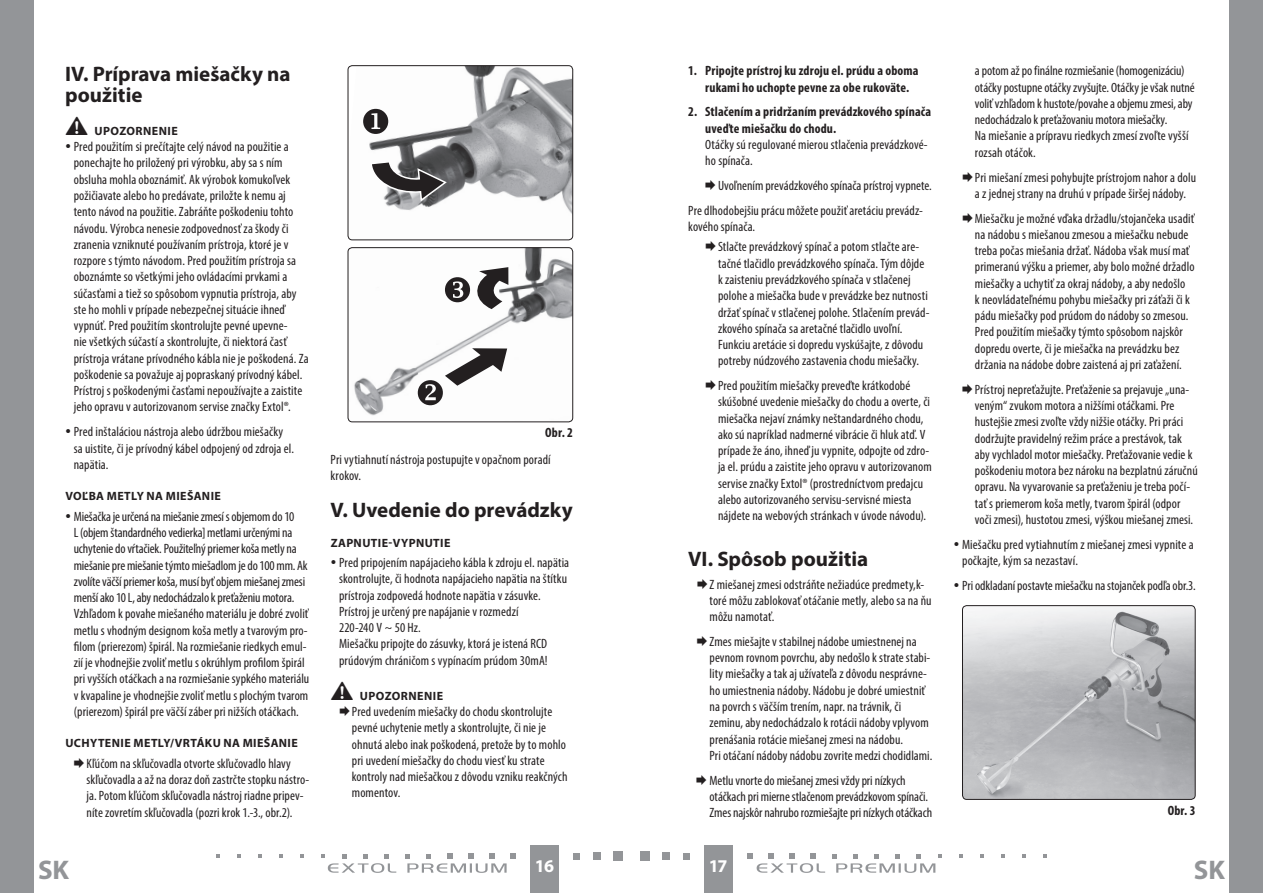
<style>
.page{position:relative;width:1263px;height:893px;background:#fff}
.page>*{position:absolute;margin:0;border:0;box-sizing:border-box;transform-origin:0 0}
.t1{font:700 27px "Myriad Pro";color:#939598}
.oddíl{font:700 21px/21px "Myriad Pro";color:#231f20}
.t2{font:700 18px "Myriad Pro";color:#fff}
.Normální{font:condensed 13.5px/16.2px "Myriad Pro";letter-spacing:.005em;color:#231f20}
.body_číslované{font:700 condensed 13.5px/16.2px "Myriad Pro";letter-spacing:.01em;color:#231f20;text-align:center}
.subtitulek{font:700 12px "Myriad Pro";letter-spacing:.035em;color:#231f20}
.s1{font-weight:400}
</style>
<div class="page">
<div style="left:0;top:0;width:34px;height:893px;background:#939598"></div>
<div style="left:1229px;top:0;width:34px;height:893px;background:#939598"></div>
<div style="left:704px;top:844px;width:29px;height:49px;background:#939598"></div>
<div style="left:530px;top:844px;width:28px;height:49px;background:#939598"></div>
<div style="left:640px;top:851px;width:9px;height:10px;background:#939598"></div>
<div style="left:662px;top:852px;width:8px;height:8px;background:#939598"></div>
<div style="left:683px;top:853px;width:7px;height:6px;background:#939598"></div>
<svg style="left:959px;top:854px;width:4px;height:4px"></svg>
<svg style="left:980px;top:854px;width:4px;height:4px"></svg>
<svg style="left:1001px;top:854px;width:4px;height:4px"></svg>
<svg style="left:1022px;top:854px;width:4px;height:4px"></svg>
<svg style="left:1043px;top:854px;width:4px;height:4px"></svg>
<svg style="left:747px;top:853px;width:195px;height:20px"></svg>
<div style="left:614px;top:851px;width:9px;height:10px;background:#939598"></div>
<div style="left:593px;top:852px;width:8px;height:8px;background:#939598"></div>
<svg style="left:573px;top:853px;width:6px;height:6px"></svg>
<svg style="left:300px;top:854px;width:4px;height:4px"></svg>
<svg style="left:279px;top:854px;width:4px;height:4px"></svg>
<svg style="left:258px;top:854px;width:4px;height:4px"></svg>
<svg style="left:237px;top:854px;width:4px;height:4px"></svg>
<svg style="left:216px;top:854px;width:4px;height:4px"></svg>
<svg style="left:321px;top:853px;width:195px;height:20px"></svg>
<img style="left:348px;top:66px;width:225px;height:174px">
<div style="left:348px;top:65px;width:225px;height:175px;border:1px solid #231f20;border-radius:4px"></div>
<svg style="left:363px;top:109px;width:25px;height:25px"></svg>
<svg style="left:369px;top:160px;width:79px;height:43px"></svg>
<img style="left:348px;top:248px;width:225px;height:174px">
<div style="left:348px;top:247px;width:225px;height:175px;border:1px solid #231f20;border-radius:4px"></div>
<svg style="left:418px;top:337px;width:104px;height:68px"></svg>
<svg style="left:445px;top:267px;width:63px;height:42px"></svg>
<img style="left:964px;top:606px;width:231px;height:193px">
<div style="left:962px;top:605px;width:233px;height:195px;border:1px solid #231f20;border-radius:4px"></div>
<p class="oddíl" style="left:65px;top:63px;width:227px">IV. Príprava miešačky na použitie</p>
<p class="subtitulek" style="left:65px;top:123px;width:114px">• UPOZORNENIE</p>
<p class="Normální" style="left:74px;top:138px;width:236px">Pred použitím si prečítajte celý návod na použitie a ponechajte ho priložený pri výrobku, aby sa s ním obsluha mohla oboznámiť. Ak výrobok komukoľvek požičiavate alebo ho predávate, priložte k nemu aj tento návod na použitie. Zabráňte poškodeniu tohto návodu. Výrobca nenesie zodpovednosť za škody či zranenia vzniknuté používaním prístroja, ktoré je v rozpore s týmto návodom. Pred použitím prístroja sa oboznámte so všetkými jeho ovládacími prvkami a súčasťami a tiež so spôsobom vypnutia prístroja, aby ste ho mohli v prípade nebezpečnej situácie ihneď vypnúť. Pred použitím skontrolujte pevné upevne-<br>nie všetkých súčastí a skontrolujte, či niektorá časť prístroja vrátane prívodného kábla nie je poškodená. Za poškodenie sa považuje aj popraskaný prívodný kábel.<br>Prístroj s poškodenými časťami nepoužívajte a zaistite jeho opravu v autorizovanom servise značky Extol®.</p>
<p class="Normální" style="left:74px;top:424px;width:222px">Pred inštaláciou nástroja alebo údržbou miešačky sa uistite, či je prívodný kábel odpojený od zdroja el. napätia.</p>
<p class="subtitulek" style="left:65px;top:488px;width:157px">VOĽBA METLY NA MIEŠANIE</p>
<p class="Normální" style="left:74px;top:508px;width:237px">Miešačka je určená na miešanie zmesí s objemom do 10<br>L (objem štandardného vedierka] metlami určenými na uchytenie do vŕtačiek. Použiteľný priemer koša metly na miešanie pre miešanie týmto miešadlom je do 100 mm. Ak zvolíte väčší priemer koša, musí byť objem miešanej zmesi menší ako 10 L, aby nedochádzalo k preťaženiu motora.<br>Vzhľadom k povahe miešaného materiálu je dobré zvoliť metlu s vhodným designom koša metly a tvarovým pro&shy;filom (prierezom) špirál. Na rozmiešanie riedkych emul&shy;zií je vhodnejšie zvoliť metlu s okrúhlym profilom špirál pri vyšších otáčkach a na rozmiešanie sypkého materiálu v kvapaline je vhodnejšie zvoliť metlu s plochým tvarom (prierezom) špirál pre väčší záber pri nižších otáčkach.</p>
<p class="subtitulek" style="left:65px;top:735px;width:234px">UCHYTENIE METLY/VRTÁKU NA MIEŠANIE</p>
<p class="Normální" style="left:87px;top:755px;width:224px">Kľúčom na skľučovadla otvorte skľučovadlo hlavy skľučovadla a až na doraz doň zastrčte stopku nástro&shy;ja. Potom kľúčom skľučovadla nástroj riadne pripev&shy;níte zovretím skľučovadla (pozri krok 1.-3., obr.2).</p>
<p class="body_číslované" style="left:545px;top:424px;width:29px">Obr. 2</p>
<p class="Normální" style="left:331px;top:451px;width:222px">Pri vytiahnutí nástroja postupujte v opačnom poradí krokov.</p>
<p class="oddíl" style="left:331px;top:499px;width:244px">V. Uvedenie do prevádzky</p>
<p class="subtitulek" style="left:331px;top:535px;width:121px">ZAPNUTIE-VYPNUTIE</p>
<p class="Normální" style="left:339px;top:554px;width:231px">Pred pripojením napájacieho kábla k zdroju el. napätia skontrolujte, či hodnota napájacieho napätia na štítku prístroja zodpovedá hodnote napätia v zásuvke.<br>Prístroj je určený pre napájanie v rozmedzí<br>220-240 V ~ 50 Hz.<br>Miešačku pripojte do zásuvky, ktorá je istená RCD prúdovým chráničom s vypínacím prúdom 30mA!</p>
<p class="subtitulek" style="left:331px;top:688px;width:114px">• UPOZORNENIE</p>
<p class="Normální" style="left:352px;top:703px;width:217px">Pred uvedením miešačky do chodu skontrolujte pevné uchytenie metly a skontrolujte, či nie je ohnutá alebo inak poškodená, pretože by to mohlo pri uvedení miešačky do chodu viesť ku strate kontroly nad miešačkou z dôvodu vzniku reakčných momentov.</p>
<p class="body_číslované" style="left:688px;top:63px;width:232px">1. Pripojte prístroj ku zdroju el. prúdu a oboma rukami ho uchopte pevne za obe rukoväte.</p>
<p class="body_číslované" style="left:705px;top:104px;width:227px;text-align:left;text-indent:-17px">2. Stlačením a pridržaním prevádzkového spínača uveďte miešačku do chodu.<br><span class="s1">Otáčky sú regulované mierou stlačenia prevádzkové&shy;ho spínača.</span></p>
<p class="Normální" style="left:718px;top:177px;width:215px">Uvoľnením prevádzkového spínača prístroj vypnete.</p>
<p class="Normální" style="left:688px;top:202px;width:236px">Pre dlhodobejšiu prácu môžete použiť aretáciu prevádz&shy;kového spínača.</p>
<p class="Normální" style="left:718px;top:239px;width:213px">Stlačte prevádzkový spínač a potom stlačte are&shy;tačné tlačidlo prevádzkového spínača. Tým dôjde k zaisteniu prevádzkového spínača v stlačenej polohe a miešačka bude v prevádzke bez nutnosti držať spínač v stlačenej polohe. Stlačením prevád&shy;zkového spínača sa aretačné tlačidlo uvoľní.<br>Funkciu aretácie si dopredu vyskúšajte, z dôvodu potreby núdzového zastavenia chodu miešačky.</p>
<p class="Normální" style="left:718px;top:377px;width:215px">Pred použitím miešačky preveďte krátkodobé skúšobné uvedenie miešačky do chodu a overte, či miešačka nejaví známky neštandardného chodu, ako sú napríklad nadmerné vibrácie či hluk atď. V prípade že áno, ihneď ju vypnite, odpojte od zdro&shy;ja el. prúdu a zaistite jeho opravu v autorizovanom servise značky Extol® (prostredníctvom predajcu alebo autorizovaného servisu-servisné miesta nájdete na webových stránkach v úvode návodu).</p>
<p class="oddíl" style="left:688px;top:548px;width:182px">VI. Spôsob použitia</p>
<p class="Normální" style="left:709px;top:576px;width:224px">Z miešanej zmesi odstráňte nežiadúce predmety,k&shy;toré môžu zablokovať otáčanie metly, alebo sa na ňu môžu namotať.</p>
<p class="Normální" style="left:709px;top:633px;width:224px">Zmes miešajte v stabilnej nádobe umiestnenej na pevnom rovnom povrchu, aby nedošlo k strate stabi&shy;lity miešačky a tak aj užívateľa z dôvodu nesprávne&shy;ho umiestnenia nádoby. Nádobu je dobré umiestniť na povrch s väčším trením, napr. na trávnik, či zeminu, aby nedochádzalo k rotácii nádoby vplyvom prenášania rotácie miešanej zmesi na nádobu.<br>Pri otáčaní nádoby nádobu zovrite medzi chodidlami.</p>
<p class="Normální" style="left:709px;top:772px;width:224px">Metlu vnorte do miešanej zmesi vždy pri nízkych otáčkach pri mierne stlačenom prevádzkovom spínači.<br>Zmes najskôr nahrubo rozmiešajte pri nízkych otáčkach</p>
<p class="Normální" style="left:975px;top:63px;width:221px">a potom až po finálne rozmiešanie (homogenizáciu) otáčky postupne otáčky zvyšujte. Otáčky je však nutné voliť vzhľadom k hustote/povahe a objemu zmesi, aby nedochádzalo k preťažovaniu motora miešačky.<br>Na miešanie a prípravu riedkych zmesí zvoľte vyšší rozsah otáčok.</p>
<p class="Normální" style="left:975px;top:169px;width:223px">Pri miešaní zmesi pohybujte prístrojom nahor a dolu a z jednej strany na druhú v prípade širšej nádoby.</p>
<p class="Normální" style="left:975px;top:210px;width:221px">Miešačku je možné vďaka držadlu/stojančeka usadiť na nádobu s miešanou zmesou a miešačku nebude treba počas miešania držať. Nádoba však musí mať primeranú výšku a priemer, aby bolo možné držadlo miešačky a uchytiť za okraj nádoby, a aby nedošlo<br>k neovládateľnému pohybu miešačky pri záťaži či k pádu miešačky pod prúdom do nádoby so zmesou.<br>Pred použitím miešačky týmto spôsobom najskôr dopredu overte, či je miešačka na prevádzku bez držania na nádobe dobre zaistená aj pri zaťažení.</p>
<p class="Normální" style="left:975px;top:381px;width:224px">Prístroj nepreťažujte. Preťaženie sa prejavuje „una&shy;veným“ zvukom motora a nižšími otáčkami. Pre hustejšie zmesi zvoľte vždy nižšie otáčky. Pri práci dodržujte pravidelný režim práce a prestávok, tak aby vychladol motor miešačky. Preťažovanie vedie k poškodeniu motora bez nároku na bezplatnú záručnú opravu. Na vyvarovanie sa preťaženiu je treba počí&shy;tať s priemerom koša metly, tvarom špirál (odpor voči zmesi), hustotou zmesi, výškou miešanej zmesi.</p>
<p class="Normální" style="left:962px;top:536px;width:233px">Miešačku pred vytiahnutím z miešanej zmesi vypnite a počkajte, kým sa nezastaví.</p>
<p class="Normální" style="left:962px;top:577px;width:235px">Pri odkladaní postavte miešačku na stojanček podľa obr.3.</p>
<p class="body_číslované" style="left:1168px;top:802px;width:29px">Obr. 3</p>
<h1 class="t1" style="left:38px;top:852px;width:32px">SK</h1>
<h3 class="t2" style="left:535px;top:855px;width:21px">16</h3>
<h3 class="t2" style="left:709px;top:855px;width:20px">17</h3>
<h1 class="t1" style="left:1194px;top:852px;width:32px">SK</h1>
</div>
